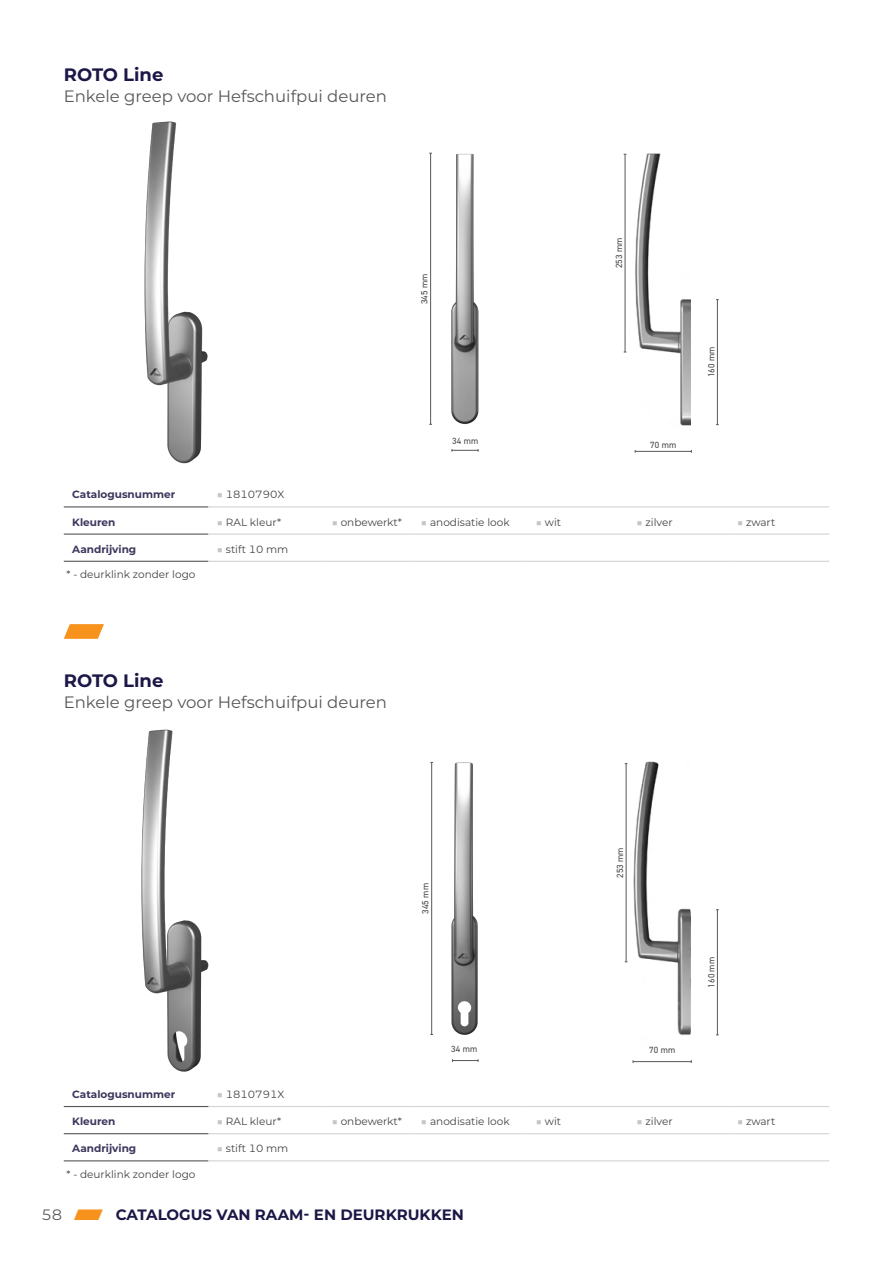
<style>
.page{position:relative;width:893px;height:1263px;background:#fff}
.page>*{position:absolute;margin:0;border:0;box-sizing:border-box;transform-origin:0 0}
.t1{font:700 18px "Aluprof Sans";color:#1b1747}
.t2{font:16.5px "Aluprof Sans";color:#575757}
.t3{font:700 15px "Aluprof Sans";color:#1b1747}
.t4{font:10.5px "Aluprof Sans";color:#434343}
.t5{font:700 10.5px "Aluprof Sans";color:#3c365d}
.t6{font:9px "DIN2014";letter-spacing:.01em;color:#434343}
.s1{color:#c6c6c6}
.s2{font-weight:400;color:#575757}
.s3{color:#f7931d}
</style>
<div class="page">
<svg style="left:64px;top:624px;width:40px;height:15px"></svg>
<hr style="left:208px;top:1106px;width:115px;height:1px;background:#d3d3d3">
<hr style="left:323px;top:1106px;width:89px;height:1px;background:#d3d3d3">
<hr style="left:527px;top:1106px;width:101px;height:1px;background:#d3d3d3">
<hr style="left:628px;top:1106px;width:101px;height:1px;background:#d3d3d3">
<hr style="left:729px;top:1106px;width:100px;height:1px;background:#d3d3d3">
<hr style="left:208px;top:1133px;width:115px;height:1px;background:#d3d3d3">
<hr style="left:323px;top:1133px;width:89px;height:1px;background:#d3d3d3">
<hr style="left:527px;top:1133px;width:101px;height:1px;background:#d3d3d3">
<hr style="left:628px;top:1133px;width:101px;height:1px;background:#d3d3d3">
<hr style="left:729px;top:1133px;width:100px;height:1px;background:#d3d3d3">
<hr style="left:64px;top:1106px;width:144px;height:1px;background:#575757">
<hr style="left:64px;top:1133px;width:144px;height:1px;background:#575757">
<hr style="left:64px;top:1160px;width:144px;height:1px;background:#575757">
<hr style="left:412px;top:1106px;width:115px;height:1px;background:#d3d3d3">
<hr style="left:412px;top:1133px;width:115px;height:1px;background:#d3d3d3">
<hr style="left:208px;top:1160px;width:115px;height:1px;background:#d3d3d3">
<hr style="left:323px;top:1160px;width:89px;height:1px;background:#d3d3d3">
<hr style="left:412px;top:1160px;width:115px;height:1px;background:#d3d3d3">
<hr style="left:527px;top:1160px;width:101px;height:1px;background:#d3d3d3">
<hr style="left:628px;top:1160px;width:101px;height:1px;background:#d3d3d3">
<hr style="left:729px;top:1160px;width:100px;height:1px;background:#d3d3d3">
<hr style="left:64px;top:506px;width:144px;height:1px;background:#575757">
<hr style="left:64px;top:533px;width:144px;height:2px;background:#575757">
<hr style="left:64px;top:561px;width:144px;height:1px;background:#575757">
<hr style="left:208px;top:506px;width:115px;height:1px;background:#d3d3d3">
<hr style="left:323px;top:506px;width:89px;height:1px;background:#d3d3d3">
<hr style="left:527px;top:506px;width:101px;height:1px;background:#d3d3d3">
<hr style="left:628px;top:506px;width:101px;height:1px;background:#d3d3d3">
<hr style="left:729px;top:506px;width:100px;height:1px;background:#d3d3d3">
<hr style="left:208px;top:533px;width:115px;height:2px;background:#d3d3d3">
<hr style="left:323px;top:533px;width:89px;height:2px;background:#d3d3d3">
<hr style="left:527px;top:533px;width:101px;height:2px;background:#d3d3d3">
<hr style="left:628px;top:533px;width:101px;height:2px;background:#d3d3d3">
<hr style="left:729px;top:533px;width:100px;height:2px;background:#d3d3d3">
<hr style="left:208px;top:561px;width:115px;height:1px;background:#d3d3d3">
<hr style="left:323px;top:561px;width:89px;height:1px;background:#d3d3d3">
<hr style="left:412px;top:561px;width:115px;height:1px;background:#d3d3d3">
<hr style="left:527px;top:561px;width:101px;height:1px;background:#d3d3d3">
<hr style="left:628px;top:561px;width:101px;height:1px;background:#d3d3d3">
<hr style="left:729px;top:561px;width:100px;height:1px;background:#d3d3d3">
<hr style="left:412px;top:506px;width:115px;height:1px;background:#d3d3d3">
<hr style="left:412px;top:533px;width:115px;height:2px;background:#d3d3d3">
<hr style="left:430px;top:153px;width:1px;height:271px;background:#575757">
<svg style="left:452px;top:449px;width:27px;height:3px"></svg>
<img style="left:144px;top:121px;width:64px;height:343px">
<img style="left:451px;top:153px;width:28px;height:271px">
<img style="left:635px;top:153px;width:56px;height:273px">
<hr style="left:625px;top:154px;width:1px;height:198px;background:#575757">
<hr style="left:635px;top:451px;width:56px;height:1px;background:#575757">
<hr style="left:717px;top:300px;width:1px;height:125px;background:#575757">
<hr style="left:431px;top:762px;width:1px;height:272px;background:#575757">
<svg style="left:452px;top:1059px;width:27px;height:3px"></svg>
<img style="left:141px;top:729px;width:68px;height:343px">
<img style="left:451px;top:762px;width:27px;height:273px">
<img style="left:633px;top:761px;width:58px;height:274px">
<hr style="left:626px;top:764px;width:1px;height:198px;background:#575757">
<hr style="left:633px;top:1061px;width:58px;height:1px;background:#575757">
<hr style="left:717px;top:910px;width:1px;height:125px;background:#575757">
<p class="t1" style="left:64px;top:62px;width:101px">ROTO Line</p>
<p class="t2" style="left:64px;top:85px;width:325px">Enkele greep voor Hefschuifpui deuren</p>
<p class="t6" style="left:419px;top:304px;width:32px;rotate:-90deg">345 mm</p>
<p class="t6" style="left:452px;top:435px;width:28px">34 mm</p>
<p class="t6" style="left:613px;top:268px;width:32px;rotate:-90deg">253 mm</p>
<p class="t6" style="left:650px;top:440px;width:28px">70 mm</p>
<p class="t6" style="left:706px;top:377px;width:32px;rotate:-90deg">160 mm</p>
<p class="t5" style="left:72px;top:487px;width:105px">Catalogusnummer</p>
<p class="t4" style="left:217px;top:487px;width:69px"><span class="s1">■</span> 1810790X</p>
<p class="t5" style="left:72px;top:514px;width:45px">Kleuren</p>
<p class="t4" style="left:217px;top:515px;width:66px"><span class="s1">■</span> RAL kleur*</p>
<p class="t4" style="left:332px;top:515px;width:72px"><span class="s1">■</span> onbewerkt*</p>
<p class="t4" style="left:421px;top:515px;width:90px"><span class="s1">■</span> anodisatie look</p>
<p class="t4" style="left:536px;top:515px;width:27px"><span class="s1">■</span> wit</p>
<p class="t4" style="left:636px;top:515px;width:38px"><span class="s1">■</span> zilver</p>
<p class="t4" style="left:737px;top:515px;width:40px"><span class="s1">■</span> zwart</p>
<p class="t5" style="left:72px;top:541px;width:66px">Aandrijving</p>
<p class="t4" style="left:217px;top:542px;width:73px"><span class="s1">■</span> stift 10 mm</p>
<p class="t4" style="left:67px;top:567px;width:130px">* - deurklink zonder logo</p>
<p class="t1" style="left:64px;top:668px;width:101px">ROTO Line</p>
<p class="t2" style="left:64px;top:691px;width:325px">Enkele greep voor Hefschuifpui deuren</p>
<p class="t6" style="left:420px;top:914px;width:32px;rotate:-90deg">345 mm</p>
<p class="t6" style="left:451px;top:1043px;width:28px">34 mm</p>
<p class="t6" style="left:614px;top:878px;width:32px;rotate:-90deg">253 mm</p>
<p class="t6" style="left:649px;top:1044px;width:28px">70 mm</p>
<p class="t6" style="left:706px;top:987px;width:32px;rotate:-90deg">160 mm</p>
<p class="t5" style="left:72px;top:1087px;width:105px">Catalogusnummer</p>
<p class="t4" style="left:217px;top:1087px;width:69px"><span class="s1">■</span> 1810791X</p>
<p class="t5" style="left:72px;top:1114px;width:45px">Kleuren</p>
<p class="t4" style="left:217px;top:1114px;width:66px"><span class="s1">■</span> RAL kleur*</p>
<p class="t4" style="left:332px;top:1114px;width:72px"><span class="s1">■</span> onbewerkt*</p>
<p class="t4" style="left:421px;top:1114px;width:90px"><span class="s1">■</span> anodisatie look</p>
<p class="t4" style="left:536px;top:1114px;width:27px"><span class="s1">■</span> wit</p>
<p class="t4" style="left:636px;top:1114px;width:38px"><span class="s1">■</span> zilver</p>
<p class="t4" style="left:737px;top:1114px;width:40px"><span class="s1">■</span> zwart</p>
<p class="t5" style="left:72px;top:1141px;width:66px">Aandrijving</p>
<p class="t4" style="left:217px;top:1141px;width:73px"><span class="s1">■</span> stift 10 mm</p>
<p class="t4" style="left:67px;top:1167px;width:130px">* - deurklink zonder logo</p>
<h3 class="t3" style="left:41px;top:1204px;width:424px"><span class="s2">58</span> <span class="s3">⸠</span> CATALOGUS VAN RAAM- EN DEURKRUKKEN</h3>
</div>
